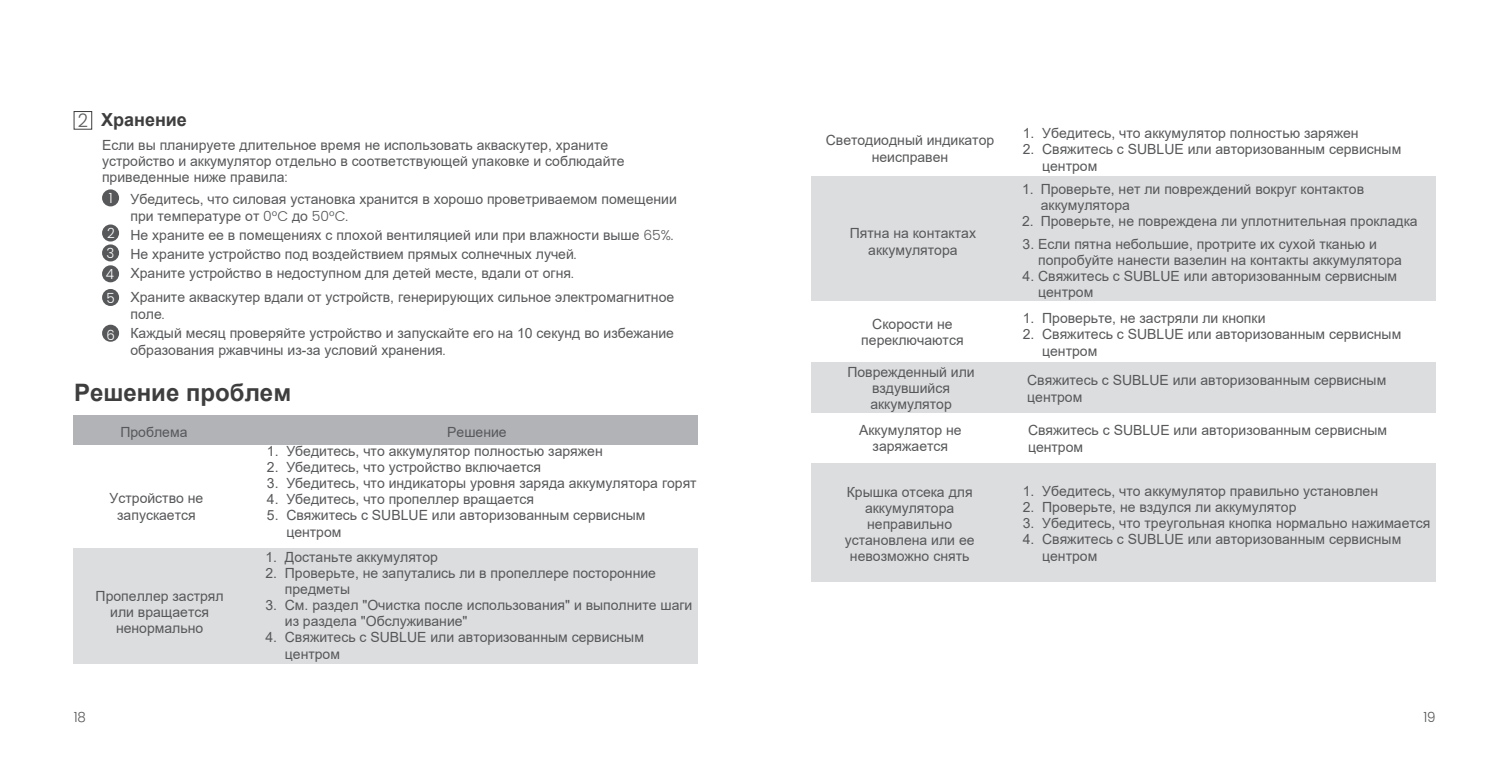
<style>
.page{position:relative;width:1509px;height:772px;background:#fff}
.page>*{position:absolute;margin:0;border:0;box-sizing:border-box;transform-origin:0 0}
.t1{font:700 24px "Arial";color:#3e3e3f}
.t2{font:300 18.6px "Poppins";color:#57585a;scale:.96 1}
.t3{font:700 18px "Arial";color:#3e3e3f}
.t4{font:14px/16px "Arial";color:#57585a}
.t5{font:300 14px/20.4px "Poppins";color:#fff;text-align:justify;scale:.96 1}
.t6{font:300 14px "Poppins";color:#57585a;scale:.96 1}
.s1{font-family:"Poppins";font-weight:300}
</style>
<div class="page">
<div style="left:811px;top:362px;width:623px;height:51px;background:#dcdddf"></div>
<div style="left:73px;top:548px;width:624px;height:115px;background:#dcdddf"></div>
<div style="left:811px;top:176px;width:623px;height:125px;background:#dcdddf"></div>
<div style="left:102px;top:189px;width:17px;height:17px;background:#57585a;border-radius:50%"></div>
<div style="left:102px;top:224px;width:17px;height:17px;background:#57585a;border-radius:50%"></div>
<div style="left:102px;top:244px;width:17px;height:17px;background:#57585a;border-radius:50%"></div>
<div style="left:102px;top:265px;width:17px;height:17px;background:#57585a;border-radius:50%"></div>
<div style="left:102px;top:289px;width:17px;height:17px;background:#57585a;border-radius:50%"></div>
<div style="left:102px;top:324px;width:17px;height:17px;background:#57585a;border-radius:50%"></div>
<div style="left:74px;top:111px;width:18px;height:19px;border:1px solid #3e3e3f"></div>
<div style="left:73px;top:415px;width:624px;height:29px;background:#b2b3b7"></div>
<div style="left:811px;top:462px;width:623px;height:119px;background:#dcdddf"></div>
<h2 class="t2" style="left:78px;top:110px;width:12px">2</h2>
<p class="t3" style="left:101px;top:107px;width:87px">Хранение</p>
<p class="t4" style="left:102px;top:137px;width:524px">Если вы планируете длительное время не использовать акваскутер, храните устройство и аккумулятор отдельно в соответствующей упаковке и соблюдайте приведенные ниже правила<span class="s1">:</span></p>
<p class="t5" style="left:109px;top:188px;width:6px">1</p>
<p class="t5" style="left:106px;top:223px;width:11px">2<br>3<br>4</p>
<p class="t5" style="left:107px;top:288px;width:10px">5</p>
<p class="t5" style="left:107px;top:324px;width:10px">6</p>
<p class="t4" style="left:130px;top:190px;width:548px;line-height:17px">Убедитесь, что силовая установка хранится в хорошо проветриваемом помещении при температуре от <span class="s1">0°C</span> до <span class="s1">50°C.</span></p>
<p class="t4" style="left:130px;top:225px;width:544px;line-height:19px">Не храните ее в помещениях с плохой вентиляцией или при влажности выше <span class="s1">65%.<br></span>Не храните устройство под воздействием прямых солнечных лучей<span class="s1">.<br></span>Храните устройство в недоступном для детей месте, вдали от огня<span class="s1">.</span></p>
<p class="t4" style="left:130px;top:288px;width:545px;line-height:16.8px">Храните акваскутер вдали от устройств, генерирующих сильное электромагнитное поле<span class="s1">.</span></p>
<p class="t4" style="left:130px;top:324px;width:545px;line-height:16.8px">Каждый месяц проверяйте устройство и запускайте его на 10 секунд во избежание образования ржавчины из-за условий хранения<span class="s1">.</span></p>
<h1 class="t1" style="left:74px;top:375px;width:218px">Решение проблем</h1>
<p class="t4" style="left:120px;top:424px;width:69px">Проблема</p>
<p class="t4" style="left:447px;top:424px;width:61px">Решение</p>
<p class="t4" style="left:109px;top:489px;width:95px;line-height:16.8px;text-align:center">Устройство не запускается</p>
<p class="t4" style="left:96px;top:587px;width:129px;text-align:center">Пропеллер застрял или вращается ненормально</p>
<p class="t4" style="left:267px;top:443px;width:337px">1. Убедитесь, что аккумулятор полностью заряжен</p>
<p class="t4" style="left:267px;top:459px;width:276px">2. Убедитесь, что устройство включается</p>
<p class="t4" style="left:267px;top:475px;width:431px">3. Убедитесь, что индикаторы уровня заряда аккумулятора горят</p>
<p class="t4" style="left:267px;top:491px;width:269px">4. Убедитесь, что пропеллер вращается</p>
<p class="t4" style="left:286px;top:506px;width:360px;line-height:16.8px;text-indent:-19px">5. Свяжитесь с SUBLUE или авторизованным сервисным центром</p>
<p class="t4" style="left:265px;top:548px;width:174px">1. Достаньте аккумулятор</p>
<p class="t4" style="left:285px;top:564px;width:372px;text-indent:-19px">2. Проверьте, не запутались ли в пропеллере посторонние предметы</p>
<p class="t4" style="left:285px;top:596px;width:409px;text-indent:-19px">3. См. раздел "Очистка после использования" и выполните шаги из раздела "Обслуживание"</p>
<p class="t4" style="left:285px;top:628px;width:360px;line-height:16.8px;text-indent:-19px">4. Свяжитесь с SUBLUE или авторизованным сервисным центром</p>
<p class="t4" style="left:825px;top:131px;width:170px;line-height:16.8px;text-align:center">Светодиодный индикатор неисправен</p>
<p class="t4" style="left:849px;top:224px;width:128px;line-height:16.8px;text-align:center">Пятна на контактах аккумулятора</p>
<p class="t4" style="left:861px;top:316px;width:104px;text-align:center">Скорости не переключаются</p>
<p class="t4" style="left:847px;top:364px;width:129px;text-align:center">Поврежденный или вздувшийся аккумулятор</p>
<p class="t4" style="left:859px;top:421px;width:104px;text-align:center">Аккумулятор не заряжается</p>
<p class="t4" style="left:1022px;top:124px;width:337px">1. Убедитесь, что аккумулятор полностью заряжен</p>
<p class="t4" style="left:1041px;top:140px;width:360px;line-height:16.8px;text-indent:-19px">2. Свяжитесь с SUBLUE или авторизованным сервисным центром</p>
<p class="t4" style="left:1040px;top:181px;width:325px;text-indent:-19px">1. Проверьте, нет ли повреждений вокруг контактов аккумулятора</p>
<p class="t4" style="left:1021px;top:213px;width:397px">2. Проверьте, не повреждена ли уплотнительная прокладка</p>
<p class="t4" style="left:1037px;top:235px;width:365px;text-indent:-16px">3. Если пятна небольшие, протрите их сухой тканью и попробуйте нанести вазелин на контакты аккумулятора</p>
<p class="t4" style="left:1037px;top:267px;width:360px;line-height:16.8px;text-indent:-16px">4. Свяжитесь с SUBLUE или авторизованным сервисным центром</p>
<p class="t4" style="left:1022px;top:310px;width:244px">1. Проверьте, не застряли ли кнопки</p>
<p class="t4" style="left:1041px;top:325px;width:360px;line-height:16.8px;text-indent:-19px">2. Свяжитесь с SUBLUE или авторизованным сервисным центром</p>
<p class="t4" style="left:1027px;top:371px;width:360px;line-height:16.8px">Свяжитесь с SUBLUE или авторизованным сервисным центром</p>
<p class="t4" style="left:1027px;top:422px;width:360px;line-height:16.8px">Свяжитесь с SUBLUE или авторизованным сервисным центром</p>
<p class="t4" style="left:844px;top:483px;width:131px;text-align:center">Крышка отсека для аккумулятора неправильно установлена или ее невозможно снять</p>
<p class="t4" style="left:1022px;top:482px;width:357px">1. Убедитесь, что аккумулятор правильно установлен</p>
<p class="t4" style="left:1022px;top:498px;width:275px">2. Проверьте, не вздулся ли аккумулятор</p>
<p class="t4" style="left:1022px;top:514px;width:409px">3. Убедитесь, что треугольная кнопка нормально нажимается</p>
<p class="t4" style="left:1041px;top:530px;width:360px;line-height:16.8px;text-indent:-19px">4. Свяжитесь с SUBLUE или авторизованным сервисным центром</p>
<p class="t6" style="left:74px;top:708px;width:14px">18</p>
<p class="t6" style="left:1423px;top:708px;width:14px">19</p>
</div>
